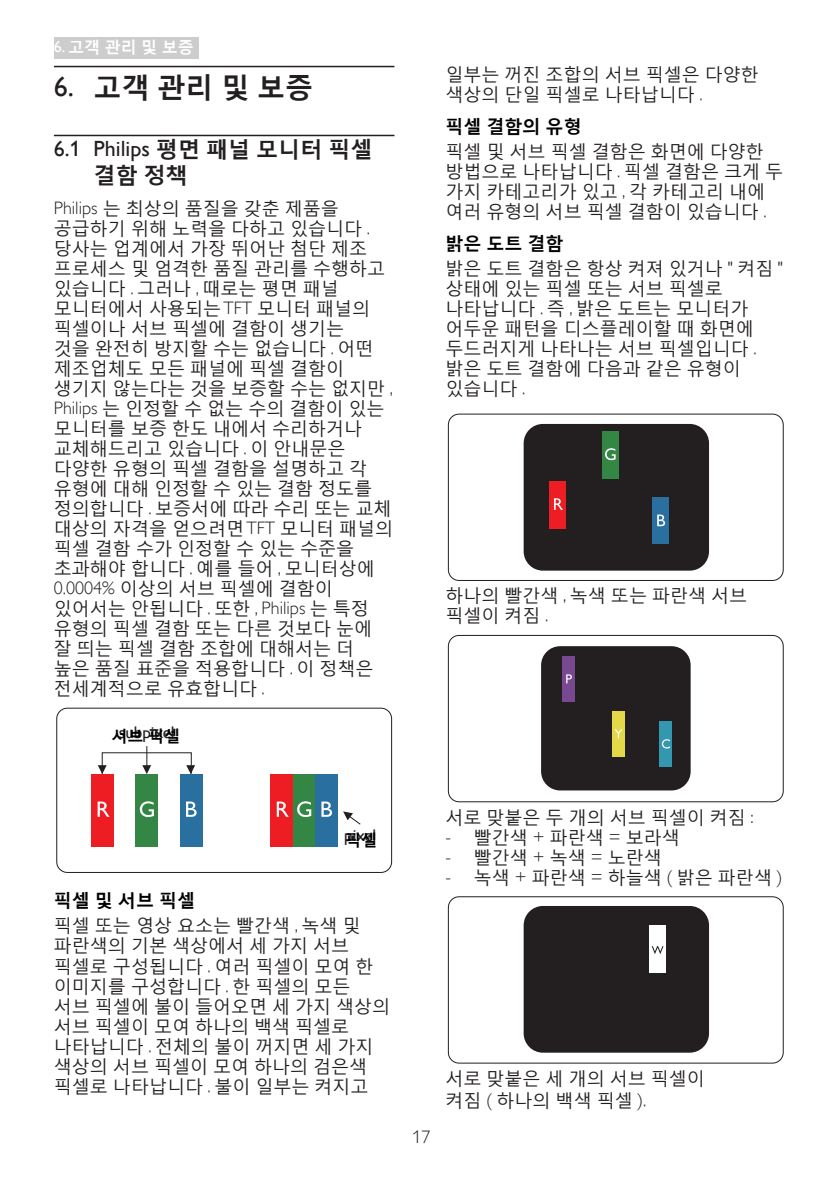
<style>
.page{position:relative;width:840px;height:1191px;background:#fff}
.page>*{position:absolute;margin:0;border:0;box-sizing:border-box;transform-origin:0 0}
.t1{font:700 28px "Malgun Gothic";color:#231f20}
.t2{font:700 22px/26.4px "Malgun Gothic";color:#231f20}
.chapter-paragraph{font:18px/20px "Malgun Gothic";color:#231f20}
.Heading_3{font:700 18px "Malgun Gothic";color:#000}
.t3{font:18px "Gill Sans Alt One WGL Light";color:#231f20}
.t4{font:16.8px "Gill Sans Alt One WGL";color:#231f20}
.t5{font:700 16px "Malgun Gothic";color:#fff}
.Heading_3-2{font:700 16px "Malgun Gothic";color:#000}
.s1{font-family:"Gill Sans Alt One WGL";font-weight:400}
.s2{font-family:"Gill Sans Alt One WGL Light"}
</style>
<div class="page">
<div style="left:54px;top:37px;width:144px;height:22px;background:#cdcdcd"></div>
<hr style="left:54px;top:66px;width:340px;height:1px;background:#231f20">
<hr style="left:54px;top:135px;width:340px;height:1px;background:#231f20">
<div style="left:56px;top:708px;width:335px;height:164px;border:1px solid #231f20;border-radius:11px"></div>
<div style="left:91px;top:773px;width:23px;height:73px;background:#ee1d23"></div>
<div style="left:136px;top:773px;width:22px;height:73px;background:#348645"></div>
<div style="left:180px;top:773px;width:22px;height:73px;background:#296fa0"></div>
<svg style="left:98px;top:801px;width:11px;height:16px"></svg>
<svg style="left:140px;top:801px;width:14px;height:16px"></svg>
<svg style="left:186px;top:801px;width:10px;height:16px"></svg>
<div style="left:270px;top:773px;width:23px;height:73px;background:#ee1d23"></div>
<div style="left:293px;top:773px;width:22px;height:73px;background:#348645"></div>
<div style="left:315px;top:773px;width:23px;height:73px;background:#296fa0"></div>
<svg style="left:276px;top:801px;width:12px;height:16px"></svg>
<svg style="left:297px;top:801px;width:14px;height:16px"></svg>
<svg style="left:321px;top:801px;width:11px;height:16px"></svg>
<svg style="left:343px;top:811px;width:18px;height:14px"></svg>
<svg style="left:142px;top:746px;width:9px;height:26px"></svg>
<svg style="left:98px;top:765px;width:9px;height:9px"></svg>
<svg style="left:186px;top:765px;width:9px;height:9px"></svg>
<div style="left:448px;top:414px;width:335px;height:166px;border:1px solid #231f20;border-radius:11px"></div>
<div style="left:523px;top:424px;width:185px;height:146px;background:#231f20;border-radius:19px"></div>
<div style="left:601px;top:431px;width:17px;height:47px;background:#348645"></div>
<svg style="left:605px;top:448px;width:10px;height:12px"></svg>
<div style="left:549px;top:481px;width:16px;height:47px;background:#ee1d23"></div>
<svg style="left:554px;top:498px;width:8px;height:12px"></svg>
<div style="left:651px;top:497px;width:17px;height:46px;background:#296fa0"></div>
<svg style="left:657px;top:514px;width:7px;height:12px"></svg>
<div style="left:448px;top:635px;width:335px;height:167px;border:1px solid #231f20;border-radius:11px"></div>
<div style="left:541px;top:646px;width:149px;height:144px;background:#231f20;border-radius:19px"></div>
<div style="left:562px;top:656px;width:12px;height:46px;background:#784890"></div>
<div style="left:611px;top:711px;width:13px;height:46px;background:#e3d848"></div>
<div style="left:659px;top:721px;width:12px;height:46px;background:#3297af"></div>
<svg style="left:566px;top:674px;width:5px;height:9px"></svg>
<svg style="left:614px;top:729px;width:8px;height:9px"></svg>
<svg style="left:661px;top:739px;width:8px;height:9px"></svg>
<div style="left:448px;top:896px;width:335px;height:167px;border:1px solid #231f20;border-radius:11px"></div>
<div style="left:523px;top:906px;width:185px;height:146px;background:#231f20;border-radius:19px"></div>
<div style="left:649px;top:925px;width:16px;height:47px;background:#fff"></div>
<svg style="left:651px;top:946px;width:12px;height:8px"></svg>
<p class="t5" style="left:54px;top:37px;width:141px"><span class="s1">6.</span> 고객 관리 및 보증</p>
<p class="t1" style="left:54px;top:69px;width:261px"><span class="s1">6.</span> 고객 관리 및 보증</p>
<p class="t2" style="left:94px;top:135px;width:280px;text-indent:-40px"><span class="s1">6.1 Philips</span> 평면 패널 모니터 픽셀 결함 정책</p>
<p class="chapter-paragraph" style="left:54px;top:198px;width:341px"><span class="s2">Philips</span> 는 최상의 품질을 갖춘 제품을 공급하기 위해 노력을 다하고 있습니다 <span class="s2">. </span>당사는 업계에서 가장 뛰어난 첨단 제조 프로세스 및 엄격한 품질 관리를 수행하고 있습니다 <span class="s2">.</span> 그러나 <span class="s2">,</span> 때로는 평면 패널 모니터에서 사용되는 <span class="s2">TFT</span> 모니터 패널의 픽셀이나 서브 픽셀에 결함이 생기는<br>것을 완전히 방지할 수는 없습니다 <span class="s2">.</span> 어떤 제조업체도 모든 패널에 픽셀 결함이 생기지 않는다는 것을 보증할 수는 없지만 <span class="s2">,<br>Philips</span> 는 인정할 수 없는 수의 결함이 있는 모니터를 보증 한도 내에서 수리하거나 교체해드리고 있습니다 <span class="s2">.</span> 이 안내문은 다양한 유형의 픽셀 결함을 설명하고 각 유형에 대해 인정할 수 있는 결함 정도를 정의합니다 <span class="s2">.</span> 보증서에 따라 수리 또는 교체 대상의 자격을 얻으려면 <span class="s2">TFT</span> 모니터 패널의 픽셀 결함 수가 인정할 수 있는 수준을 초과해야 합니다 <span class="s2">.</span> 예를 들어 <span class="s2">,</span> 모니터상에<br><span class="s2">0.0004%</span> 이상의 서브 픽셀에 결함이 있어서는 안됩니다 <span class="s2">.</span> 또한 <span class="s2">, Philips</span> 는 특정 유형의 픽셀 결함 또는 다른 것보다 눈에 잘 띄는 픽셀 결함 조합에 대해서는 더 높은 품질 표준을 적용합니다 <span class="s2">.</span> 이 정책은 전세계적으로 유효합니다 <span class="s2">.</span></p>
<p class="t4" style="left:119px;top:721px;width:57px">subpixel</p>
<p class="Heading_3-2" style="left:111px;top:726px;width:70px">서브 픽셀</p>
<p class="chapter-paragraph" style="left:445px;top:64px;width:315px">일부는 꺼진 조합의 서브 픽셀은 다양한 색상의 단일 픽셀로 나타납니다 <span class="s2">.</span></p>
<p class="Heading_3" style="left:445px;top:114px;width:138px">픽셀 결함의 유형</p>
<p class="chapter-paragraph" style="left:445px;top:141px;width:339px">픽셀 및 서브 픽셀 결함은 화면에 다양한 방법으로 나타납니다 <span class="s2">.</span> 픽셀 결함은 크게 두 가지 카테고리가 있고 <span class="s2">,</span> 각 카테고리 내에 여러 유형의 서브 픽셀 결함이 있습니다 <span class="s2">.</span></p>
<p class="Heading_3" style="left:445px;top:231px;width:120px">밝은 도트 결함</p>
<p class="chapter-paragraph" style="left:445px;top:258px;width:339px">밝은 도트 결함은 항상 켜져 있거나 <span class="s2">"</span> 켜짐 <span class="s2">" </span>상태에 있는 픽셀 또는 서브 픽셀로 나타납니다 <span class="s2">.</span> 즉 <span class="s2">,</span> 밝은 도트는 모니터가 어두운 패턴을 디스플레이할 때 화면에 두드러지게 나타나는 서브 픽셀입니다 <span class="s2">. </span>밝은 도트 결함에 다음과 같은 유형이 있습니다 <span class="s2">.</span></p>
<p class="chapter-paragraph" style="left:445px;top:585px;width:303px">하나의 빨간색 <span class="s2">,</span> 녹색 또는 파란색 서브 픽셀이 켜짐 <span class="s2">.</span></p>
<p class="t4" style="left:344px;top:824px;width:34px">pixel</p>
<p class="Heading_3-2" style="left:345px;top:830px;width:33px">픽셀</p>
<p class="Heading_3" style="left:54px;top:888px;width:143px">픽셀 및 서브 픽셀</p>
<p class="chapter-paragraph" style="left:54px;top:915px;width:338px">픽셀 또는 영상 요소는 빨간색 <span class="s2">,</span> 녹색 및 파란색의 기본 색상에서 세 가지 서브 픽셀로 구성됩니다 <span class="s2">.</span> 여러 픽셀이 모여 한 이미지를 구성합니다 <span class="s2">.</span> 한 픽셀의 모든 서브 픽셀에 불이 들어오면 세 가지 색상의 서브 픽셀이 모여 하나의 백색 픽셀로 나타납니다 <span class="s2">.</span> 전체의 불이 꺼지면 세 가지 색상의 서브 픽셀이 모여 하나의 검은색 픽셀로 나타납니다 <span class="s2">.</span> 불이 일부는 켜지고</p>
<p class="chapter-paragraph" style="left:445px;top:806px;width:309px">서로 맞붙은 두 개의 서브 픽셀이 켜짐 <span class="s2">:</span></p>
<p class="chapter-paragraph" style="left:445px;top:826px;width:236px"><span class="s2">-</span> 빨간색 <span class="s2">+</span> 파란색 <span class="s2">=</span> 보라색</p>
<p class="chapter-paragraph" style="left:445px;top:846px;width:218px"><span class="s2">-</span> 빨간색 <span class="s2">+</span> 녹색 <span class="s2">=</span> 노란색</p>
<p class="chapter-paragraph" style="left:445px;top:866px;width:338px"><span class="s2">-</span> 녹색 <span class="s2">+</span> 파란색 <span class="s2">=</span> 하늘색 <span class="s2">(</span> 밝은 파란색 <span class="s2">)</span></p>
<p class="t3" style="left:412px;top:1125px;width:19px">17</p>
<p class="chapter-paragraph" style="left:445px;top:1067px;width:261px;line-height:21.6px">서로 맞붙은 세 개의 서브 픽셀이 켜짐 <span class="s2">(</span> 하나의 백색 픽셀 <span class="s2">).</span></p>
</div>
